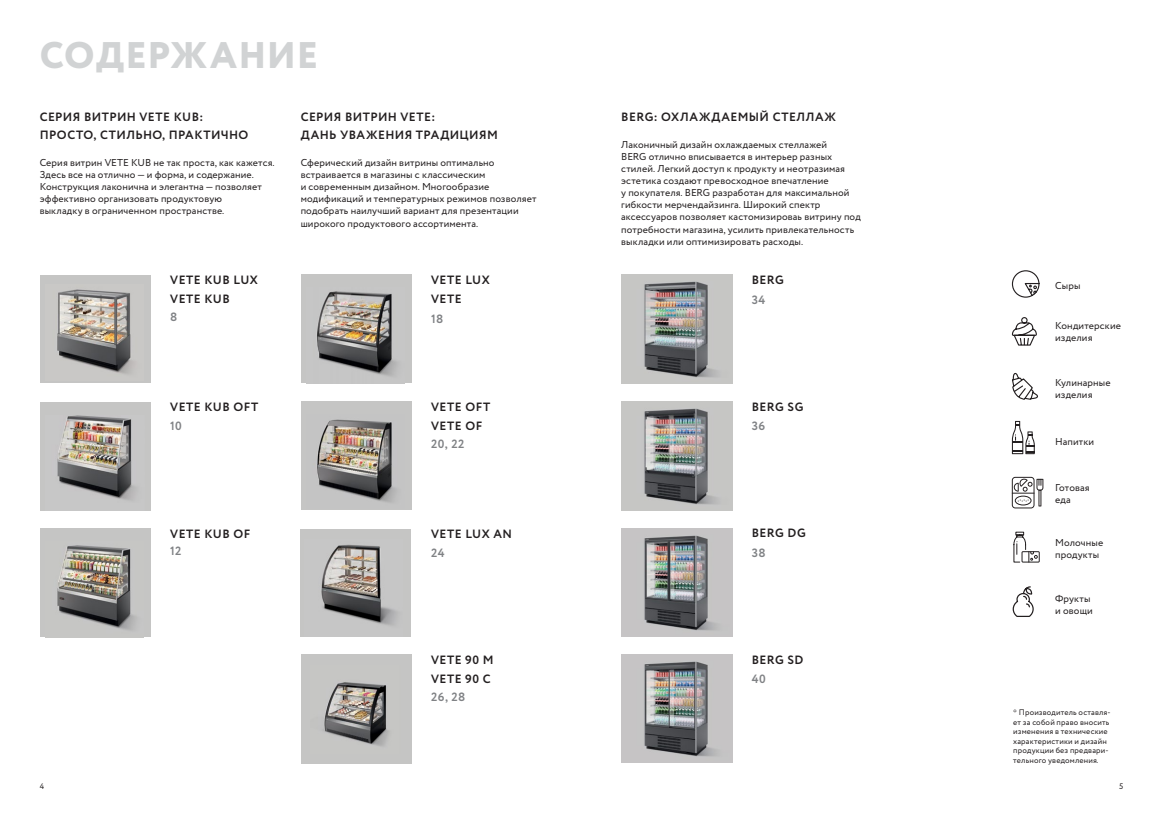
<style>
.page{position:relative;width:1163px;height:823px;background:#fff}
.page>*{position:absolute;margin:0;border:0;box-sizing:border-box;transform-origin:0 0}
.t1{font:800 37px "Circe";letter-spacing:.02em;color:#d1d3d4}
.t2{font:700 12px/19px "Circe";letter-spacing:.04em;color:#231f20}
.t3{font:700 12px "Circe";letter-spacing:.035em;color:#808285}
.t4{font:10px/12px "Circe";letter-spacing:.01em;color:#231f20}
.t5{font:8px/9.6px "Circe";letter-spacing:.02em;color:#231f20}
</style>
<div class="page">
<div style="left:40px;top:275px;width:110px;height:108px;background:#c5c5c4"></div>
<img style="left:57px;top:289px;width:75px;height:85px">
<div style="left:40px;top:401px;width:110px;height:109px;background:#c5c5c4"></div>
<img style="left:57px;top:415px;width:78px;height:85px">
<div style="left:40px;top:528px;width:110px;height:108px;background:#c5c5c4"></div>
<img style="left:57px;top:545px;width:79px;height:85px">
<div style="left:300px;top:274px;width:111px;height:109px;background:#c5c5c4"></div>
<img style="left:317px;top:291px;width:80px;height:85px">
<div style="left:300px;top:401px;width:111px;height:108px;background:#c5c5c4"></div>
<img style="left:317px;top:419px;width:80px;height:84px">
<div style="left:300px;top:528px;width:111px;height:108px;background:#c5c5c4"></div>
<img style="left:321px;top:544px;width:76px;height:81px">
<div style="left:300px;top:654px;width:111px;height:109px;background:#c5c5c4"></div>
<img style="left:323px;top:682px;width:66px;height:64px">
<img style="left:621px;top:274px;width:111px;height:109px">
<img style="left:621px;top:401px;width:111px;height:109px">
<img style="left:621px;top:528px;width:111px;height:108px">
<img style="left:621px;top:654px;width:111px;height:108px">
<svg style="left:1012px;top:586px;width:22px;height:31px"></svg>
<svg style="left:1011px;top:317px;width:26px;height:29px"></svg>
<svg style="left:1012px;top:372px;width:26px;height:28px"></svg>
<div style="left:1021px;top:551px;width:18px;height:11px;border:1px solid #231f20"></div>
<svg style="left:1013px;top:531px;width:25px;height:31px"></svg>
<svg style="left:1011px;top:270px;width:28px;height:28px"></svg>
<svg style="left:1011px;top:420px;width:23px;height:34px"></svg>
<svg style="left:1011px;top:476px;width:32px;height:32px"></svg>
<h1 class="t1" style="left:40px;top:31px;width:280px">СОДЕРЖАНИЕ</h1>
<p class="t2" style="left:40px;top:109px;width:210px;line-height:18px">СЕРИЯ ВИТРИН VETE KUB:<br>ПРОСТО, СТИЛЬНО, ПРАКТИЧНО</p>
<p class="t4" style="left:40px;top:157px;width:236px">Серия витрин VETE KUB не так проста, как кажется.<br>Здесь все на отлично — и форма, и содержание.<br>Конструкция лаконична и элегантна — позволяет эффективно организовать продуктовую<br>выкладку в ограниченном пространстве.</p>
<p class="t2" style="left:301px;top:109px;width:199px;line-height:18px">CЕРИЯ ВИТРИН VETE:<br>ДАНЬ УВАЖЕНИЯ ТРАДИЦИЯМ</p>
<p class="t4" style="left:300px;top:157px;width:237px">Сферический дизайн витрины оптимально встраивается в магазины с классическим<br>и современным дизайном. Многообразие модификаций и температурных режимов позволяет подобрать наилучший вариант для презентации широкого продуктового ассортимента.</p>
<p class="t2" style="left:621px;top:108px;width:216px">BERG: ОХЛАЖДАЕМЫЙ СТЕЛЛАЖ</p>
<p class="t4" style="left:621px;top:139px;width:241px">Лаконичный дизайн охлаждаемых стеллажей<br>BERG отлично вписывается в интерьер разных стилей. Легкий доступ к продукту и неотразимая эстетика создают превосходное впечатление<br>у покупателя. BERG разработан для максимальной гибкости мерчендайзинга. Широкий спектр аксессуаров позволяет кастомизироваь витрину под потребности магазина, усилить привлекательность выкладки или оптимизировать расходы.</p>
<p class="t2" style="left:170px;top:270px;width:89px">VETE KUB LUX<br>VETE KUB</p>
<p class="t2" style="left:431px;top:271px;width:60px">VETE LUX<br>VETE</p>
<p class="t2" style="left:751px;top:271px;width:34px">BERG</p>
<p class="t3" style="left:751px;top:291px;width:15px">34</p>
<p class="t4" style="left:1054px;top:279px;width:27px">Сыры</p>
<p class="t3" style="left:170px;top:309px;width:9px">8</p>
<p class="t3" style="left:431px;top:310px;width:14px">18</p>
<p class="t4" style="left:1054px;top:320px;width:67px">Кондитерские изделия</p>
<p class="t4" style="left:1054px;top:377px;width:57px">Кулинарные изделия</p>
<p class="t2" style="left:170px;top:398px;width:89px">VETE KUB OFT</p>
<p class="t2" style="left:431px;top:397px;width:60px">VETE OFT<br>VETE OF</p>
<p class="t3" style="left:170px;top:417px;width:13px">10</p>
<p class="t2" style="left:751px;top:397px;width:53px">BERG SG</p>
<p class="t3" style="left:751px;top:418px;width:15px">36</p>
<p class="t3" style="left:431px;top:436px;width:35px">20, 22</p>
<p class="t4" style="left:1054px;top:436px;width:41px">Напитки</p>
<p class="t4" style="left:1054px;top:481px;width:36px">Готовая еда</p>
<p class="t2" style="left:170px;top:524px;width:81px">VETE KUB OF</p>
<p class="t3" style="left:170px;top:543px;width:13px">12</p>
<p class="t2" style="left:431px;top:525px;width:82px">VETE LUX AN</p>
<p class="t3" style="left:431px;top:544px;width:15px">24</p>
<p class="t2" style="left:751px;top:524px;width:55px">BERG DG</p>
<p class="t3" style="left:751px;top:544px;width:15px">38</p>
<p class="t4" style="left:1054px;top:536px;width:50px">Молочные продукты</p>
<p class="t4" style="left:1054px;top:593px;width:39px">Фрукты и овощи</p>
<p class="t2" style="left:431px;top:650px;width:64px">VETE 90 M<br>VETE 90 C</p>
<p class="t2" style="left:751px;top:650px;width:53px">BERG SD</p>
<p class="t3" style="left:751px;top:670px;width:16px">40</p>
<p class="t3" style="left:431px;top:688px;width:36px">26, 28</p>
<p class="t5" style="left:1013px;top:707px;width:99px">* Производитель оставля&shy;ет за собой право вносить изменения в технические характеристики и дизайн продукции без предвари&shy;тельного уведомления.</p>
<p class="t5" style="left:40px;top:781px;width:6px">4</p>
<p class="t5" style="left:1118px;top:781px;width:6px">5</p>
</div>
